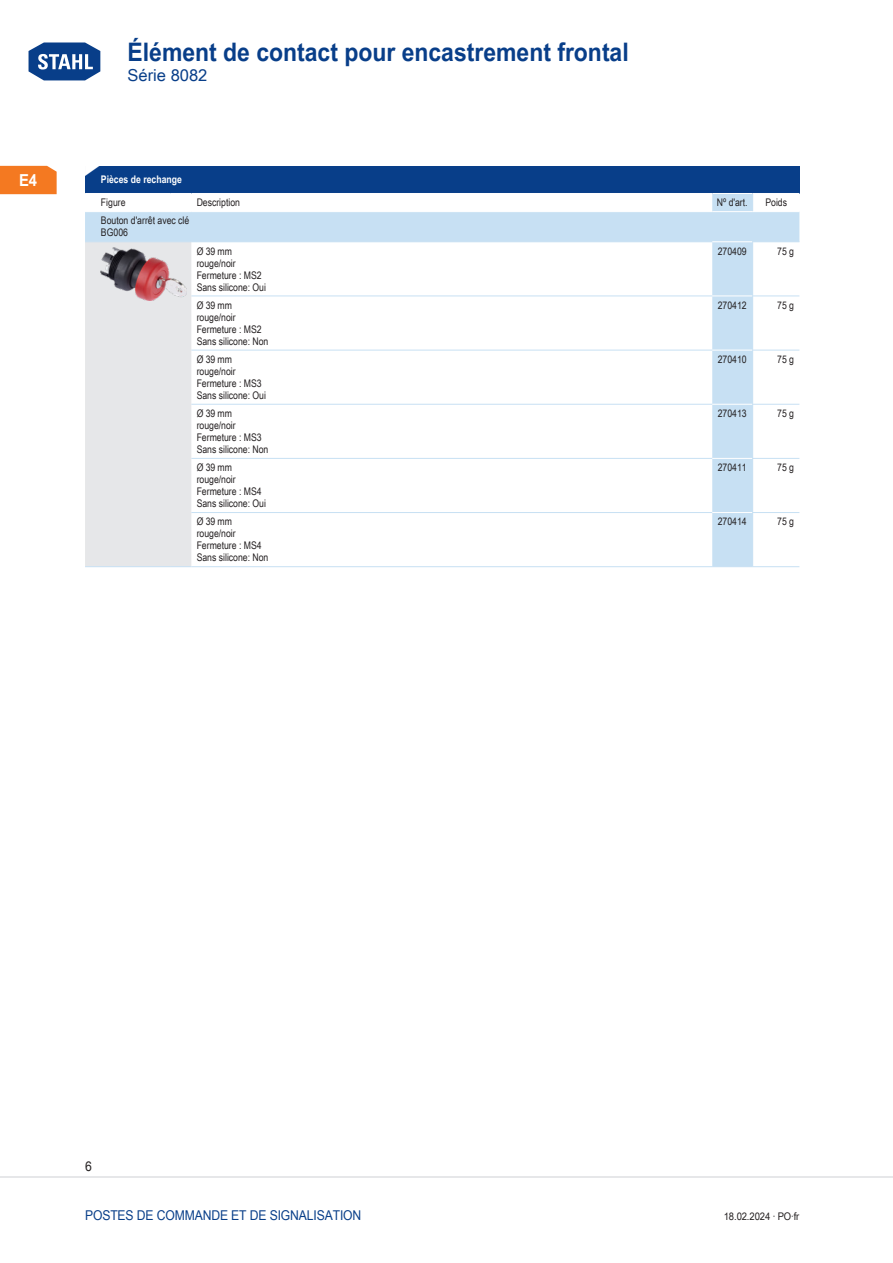
<style>
.page{position:relative;width:893px;height:1263px;background:#fff}
.page>*{position:absolute;margin:0;border:0;box-sizing:border-box;transform-origin:0 0}
.t1{font:700 25.5px "Arial Unicode MS";color:#083e89;scale:.9 1}
.TabHeader1stColumn{font:700 24px "Arial Unicode MS";color:#fff;scale:1.45 1}
.t2{font:16.5px "Arial Unicode MS";color:#083e89}
.t3{font:700 16.5px "Arial Unicode MS";color:#fff;scale:.9 1}
.t4{font:13.5px "Arial Unicode MS";letter-spacing:-.01em;color:#083e89;scale:.9 1}
.t5{font:13.5px "Arial Unicode MS";color:#231f20;scale:.9 1}
.TabBodyLeft{font:10.5px/12px "Arial Unicode MS";color:#231f20;scale:.83 1}
.TabBodyCenter{font:10.5px "Arial Unicode MS";color:#231f20;scale:.83 1}
.TabBody1stColumnTitl{font:10.5px/12px "Arial Unicode MS";color:#231f20;scale:.83 1}
.TabBodyRight{font:10.5px "Arial Unicode MS";color:#231f20;scale:.83 1}
.TabBodyLeft-2{font:10.5px "Arial Unicode MS";color:#231f20;scale:.9 1}
.TabHeader1stColumn-2{font:700 10.5px "Arial Unicode MS";color:#fff;scale:.83 1}
.TabBody1stColumn{font:10.5px "Arial Unicode MS";color:#231f20;scale:.83 1}
.s1{font-weight:400;font-size:31.65px;color:#fff}
</style>
<div class="page">
<svg style="left:28px;top:42px;width:73px;height:39px"></svg>
<hr style="left:0;top:1176px;width:893px;height:2px;background:#e6e7e9">
<div style="left:0;top:166px;width:57px;height:28px;background:#f47921"></div>
<div style="left:85px;top:166px;width:714px;height:27px;background:#083e89"></div>
<svg style="left:85px;top:194px;width:714px;height:372px"></svg>
<svg style="left:752px;top:194px;width:1px;height:17px"></svg>
<hr style="left:85px;top:211px;width:85px;height:1px;background:#fff">
<svg style="left:170px;top:211px;width:21px;height:1px"></svg>
<hr style="left:191px;top:211px;width:521px;height:1px;background:#fff">
<hr style="left:712px;top:211px;width:41px;height:1px;background:#fff">
<hr style="left:753px;top:211px;width:46px;height:1px;background:#fff">
<div style="left:85px;top:241px;width:106px;height:326px;background:#e6e7e9"></div>
<hr style="left:191px;top:241px;width:521px;height:1px;background:#c7e0f3">
<hr style="left:712px;top:241px;width:40px;height:1px;background:#fff">
<hr style="left:752px;top:241px;width:47px;height:1px;background:#c7e0f3">
<hr style="left:752px;top:242px;width:1px;height:54px;background:#c7e0f3">
<hr style="left:191px;top:296px;width:521px;height:1px;background:#c7e0f3">
<hr style="left:712px;top:296px;width:40px;height:1px;background:#fff">
<hr style="left:752px;top:296px;width:47px;height:1px;background:#c7e0f3">
<hr style="left:752px;top:296px;width:1px;height:54px;background:#c7e0f3">
<hr style="left:191px;top:350px;width:521px;height:1px;background:#c7e0f3">
<hr style="left:712px;top:350px;width:40px;height:1px;background:#fff">
<hr style="left:752px;top:350px;width:47px;height:1px;background:#c7e0f3">
<hr style="left:752px;top:350px;width:1px;height:54px;background:#c7e0f3">
<hr style="left:191px;top:404px;width:521px;height:1px;background:#c7e0f3">
<hr style="left:712px;top:404px;width:40px;height:1px;background:#fff">
<hr style="left:752px;top:404px;width:47px;height:1px;background:#c7e0f3">
<hr style="left:752px;top:405px;width:1px;height:53px;background:#c7e0f3">
<hr style="left:191px;top:458px;width:521px;height:1px;background:#c7e0f3">
<hr style="left:712px;top:458px;width:40px;height:1px;background:#fff">
<hr style="left:752px;top:458px;width:47px;height:1px;background:#c7e0f3">
<hr style="left:752px;top:459px;width:1px;height:53px;background:#c7e0f3">
<hr style="left:191px;top:512px;width:521px;height:1px;background:#c7e0f3">
<hr style="left:191px;top:566px;width:521px;height:1px;background:#c7e0f3">
<hr style="left:712px;top:512px;width:40px;height:1px;background:#fff">
<hr style="left:712px;top:566px;width:41px;height:1px;background:#c7e0f3">
<hr style="left:752px;top:512px;width:47px;height:1px;background:#c7e0f3">
<hr style="left:753px;top:566px;width:46px;height:1px;background:#c7e0f3">
<hr style="left:752px;top:513px;width:1px;height:53px;background:#c7e0f3">
<img style="left:101px;top:247px;width:85px;height:54px">
<h1 class="t1" style="left:26px;top:33px;width:671px"><span class="s1">Home</span> Élément de contact pour encastrement frontal</h1>
<h3 class="t2" style="left:128px;top:63px;width:81px">Série 8082</h3>
<h3 class="t3" style="left:19px;top:168px;width:22px">E4</h3>
<p class="TabHeader1stColumn" style="left:82px;top:154px;width:16px">◤</p>
<p class="TabHeader1stColumn-2" style="left:101px;top:172px;width:99px">Pièces de rechange</p>
<p class="TabBody1stColumn" style="left:101px;top:195px;width:31px">Figure</p>
<p class="TabBodyLeft" style="left:197px;top:196px;width:54px">Description</p>
<p class="TabBodyCenter" style="left:717px;top:195px;width:39px">Nº d'art.</p>
<p class="TabBodyCenter" style="left:765px;top:195px;width:28px">Poids</p>
<p class="TabBody1stColumnTitl" style="left:101px;top:215px;width:108px">Bouton d'arrêt avec clé<br>BG006</p>
<p class="TabBodyLeft" style="left:197px;top:245px;width:85px">Ø 39 mm rouge/noir<br>Fermeture : MS2<br>Sans silicone: Oui</p>
<p class="TabBodyCenter" style="left:718px;top:243px;width:36px">270409</p>
<p class="TabBodyRight" style="left:777px;top:243px;width:22px">75 g</p>
<p class="TabBodyLeft" style="left:197px;top:299px;width:88px">Ø 39 mm rouge/noir<br>Fermeture : MS2<br>Sans silicone: Non</p>
<p class="TabBodyCenter" style="left:718px;top:297px;width:36px">270412</p>
<p class="TabBodyRight" style="left:777px;top:297px;width:22px">75 g</p>
<p class="TabBodyLeft" style="left:197px;top:353px;width:85px">Ø 39 mm rouge/noir<br>Fermeture : MS3<br>Sans silicone: Oui</p>
<p class="TabBodyCenter" style="left:718px;top:352px;width:36px">270410</p>
<p class="TabBodyRight" style="left:777px;top:352px;width:22px">75 g</p>
<p class="TabBodyLeft" style="left:197px;top:407px;width:88px">Ø 39 mm rouge/noir<br>Fermeture : MS3<br>Sans silicone: Non</p>
<p class="TabBodyCenter" style="left:718px;top:406px;width:36px">270413</p>
<p class="TabBodyRight" style="left:777px;top:406px;width:22px">75 g</p>
<p class="TabBodyLeft" style="left:197px;top:461px;width:85px">Ø 39 mm rouge/noir<br>Fermeture : MS4<br>Sans silicone: Oui</p>
<p class="TabBodyCenter" style="left:718px;top:460px;width:36px">270411</p>
<p class="TabBodyRight" style="left:777px;top:460px;width:22px">75 g</p>
<p class="TabBodyLeft" style="left:197px;top:515px;width:88px">Ø 39 mm rouge/noir<br>Fermeture : MS4<br>Sans silicone: Non</p>
<p class="TabBodyCenter" style="left:718px;top:514px;width:36px">270414</p>
<p class="TabBodyRight" style="left:777px;top:514px;width:22px">75 g</p>
<p class="t5" style="left:85px;top:1157px;width:9px">6</p>
<p class="t4" style="left:85px;top:1205px;width:309px">Postes de commande et de signalisation</p>
<p class="TabBodyLeft-2" style="left:724px;top:1208px;width:86px">18.02.2024 · PO·fr</p>
</div>
